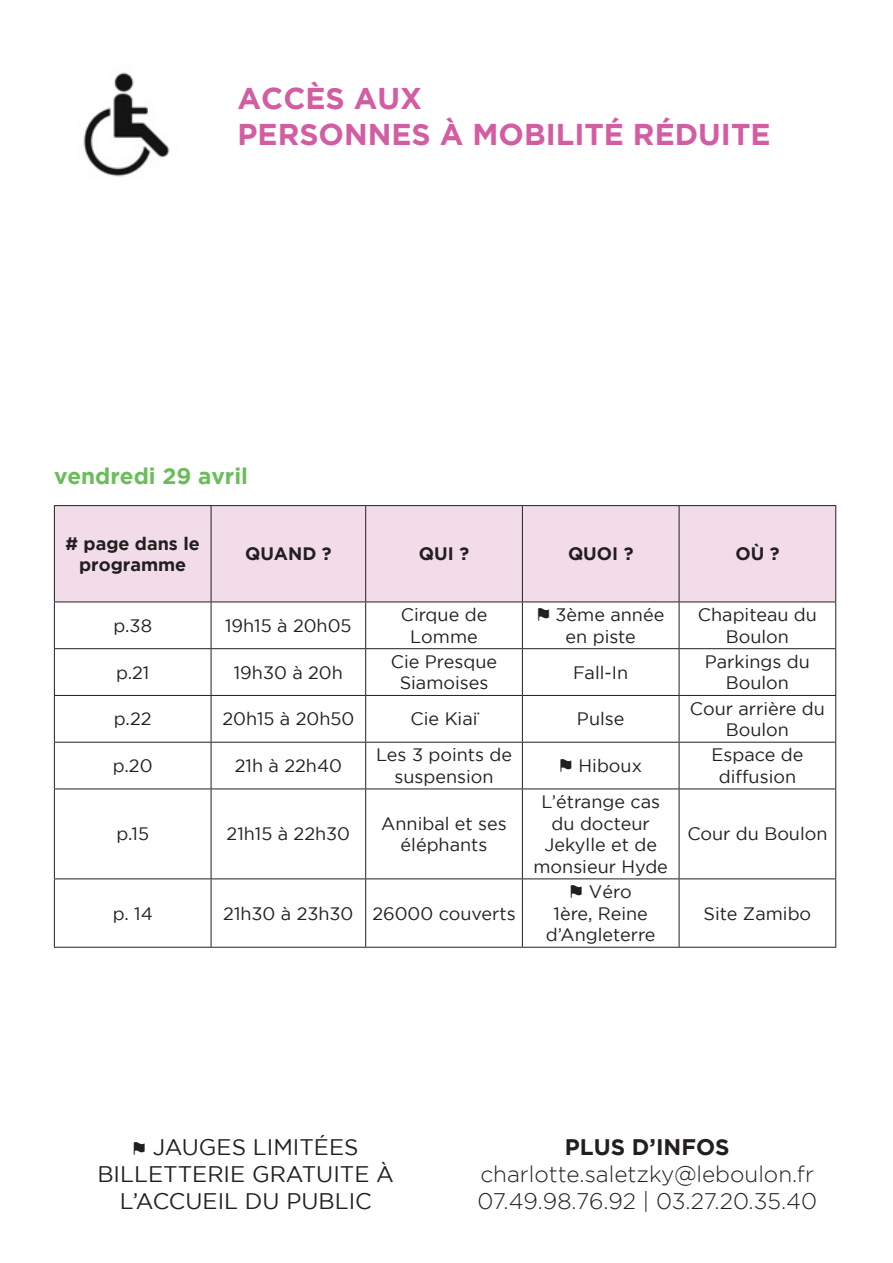
<style>
.page{position:relative;width:893px;height:1263px;background:#fff}
.page>*{position:absolute;margin:0;border:0;box-sizing:border-box;transform-origin:0 0}
.t1{font:700 30px/36px "Gotham";color:#d35da3}
.t2{font:300 22.5px/27px "Gotham";color:#231f20}
.t3{font:22.5px/27px "Gotham";color:#231f20;text-align:center}
.t4{font:700 22.5px "Gotham";color:#6abe59}
.t5{font:700 22.5px "Gotham";color:#231f20}
.t6{font:18px/21.6px "Gotham";color:#231f20;text-align:center}
.t7{font:700 18px/21.6px "Gotham";color:#231f20;text-align:center}
</style>
<div class="page">
<img style="left:83px;top:72px;width:87px;height:105px">
<div style="left:55px;top:506px;width:780px;height:96px;background:#f3dcea"></div>
<hr style="left:54px;top:505px;width:157px;height:1px;background:#231f20">
<hr style="left:54px;top:506px;width:1px;height:96px;background:#231f20">
<hr style="left:211px;top:505px;width:155px;height:1px;background:#231f20">
<hr style="left:211px;top:506px;width:1px;height:96px;background:#231f20">
<hr style="left:366px;top:505px;width:156px;height:1px;background:#231f20">
<hr style="left:365px;top:506px;width:1px;height:96px;background:#231f20">
<hr style="left:522px;top:505px;width:157px;height:1px;background:#231f20">
<hr style="left:522px;top:506px;width:1px;height:96px;background:#231f20">
<hr style="left:679px;top:505px;width:157px;height:1px;background:#231f20">
<hr style="left:679px;top:506px;width:1px;height:96px;background:#231f20">
<hr style="left:835px;top:506px;width:1px;height:96px;background:#231f20">
<hr style="left:54px;top:602px;width:157px;height:1px;background:#231f20">
<hr style="left:54px;top:602px;width:1px;height:46px;background:#231f20">
<hr style="left:211px;top:602px;width:155px;height:1px;background:#231f20">
<hr style="left:211px;top:602px;width:1px;height:46px;background:#231f20">
<hr style="left:366px;top:602px;width:156px;height:1px;background:#231f20">
<hr style="left:365px;top:602px;width:1px;height:46px;background:#231f20">
<hr style="left:522px;top:602px;width:157px;height:1px;background:#231f20">
<hr style="left:522px;top:602px;width:1px;height:46px;background:#231f20">
<hr style="left:679px;top:602px;width:157px;height:1px;background:#231f20">
<hr style="left:679px;top:602px;width:1px;height:46px;background:#231f20">
<hr style="left:835px;top:602px;width:1px;height:46px;background:#231f20">
<hr style="left:54px;top:648px;width:157px;height:1px;background:#231f20">
<hr style="left:54px;top:649px;width:1px;height:46px;background:#231f20">
<hr style="left:211px;top:648px;width:155px;height:1px;background:#231f20">
<hr style="left:211px;top:649px;width:1px;height:46px;background:#231f20">
<hr style="left:366px;top:648px;width:156px;height:1px;background:#231f20">
<hr style="left:365px;top:649px;width:1px;height:46px;background:#231f20">
<hr style="left:522px;top:648px;width:157px;height:1px;background:#231f20">
<hr style="left:522px;top:649px;width:1px;height:46px;background:#231f20">
<hr style="left:679px;top:648px;width:157px;height:1px;background:#231f20">
<hr style="left:679px;top:649px;width:1px;height:46px;background:#231f20">
<hr style="left:835px;top:649px;width:1px;height:46px;background:#231f20">
<hr style="left:54px;top:695px;width:157px;height:1px;background:#231f20">
<hr style="left:54px;top:696px;width:1px;height:46px;background:#231f20">
<hr style="left:211px;top:695px;width:155px;height:1px;background:#231f20">
<hr style="left:211px;top:696px;width:1px;height:46px;background:#231f20">
<hr style="left:366px;top:695px;width:156px;height:1px;background:#231f20">
<hr style="left:365px;top:696px;width:1px;height:46px;background:#231f20">
<hr style="left:522px;top:695px;width:157px;height:1px;background:#231f20">
<hr style="left:522px;top:696px;width:1px;height:46px;background:#231f20">
<hr style="left:679px;top:695px;width:157px;height:1px;background:#231f20">
<hr style="left:679px;top:696px;width:1px;height:46px;background:#231f20">
<hr style="left:835px;top:696px;width:1px;height:46px;background:#231f20">
<hr style="left:54px;top:742px;width:157px;height:1px;background:#231f20">
<hr style="left:54px;top:742px;width:1px;height:46px;background:#231f20">
<hr style="left:211px;top:742px;width:155px;height:1px;background:#231f20">
<hr style="left:211px;top:742px;width:1px;height:46px;background:#231f20">
<hr style="left:366px;top:742px;width:156px;height:1px;background:#231f20">
<hr style="left:365px;top:742px;width:1px;height:46px;background:#231f20">
<hr style="left:522px;top:742px;width:157px;height:1px;background:#231f20">
<hr style="left:522px;top:742px;width:1px;height:46px;background:#231f20">
<hr style="left:679px;top:742px;width:157px;height:1px;background:#231f20">
<hr style="left:679px;top:742px;width:1px;height:46px;background:#231f20">
<hr style="left:835px;top:742px;width:1px;height:46px;background:#231f20">
<hr style="left:54px;top:788px;width:157px;height:1px;background:#231f20">
<hr style="left:54px;top:789px;width:1px;height:89px;background:#231f20">
<hr style="left:211px;top:788px;width:155px;height:1px;background:#231f20">
<hr style="left:211px;top:789px;width:1px;height:89px;background:#231f20">
<hr style="left:366px;top:788px;width:156px;height:1px;background:#231f20">
<hr style="left:365px;top:789px;width:1px;height:89px;background:#231f20">
<hr style="left:522px;top:788px;width:157px;height:1px;background:#231f20">
<hr style="left:522px;top:789px;width:1px;height:89px;background:#231f20">
<hr style="left:679px;top:788px;width:157px;height:1px;background:#231f20">
<hr style="left:679px;top:789px;width:1px;height:89px;background:#231f20">
<hr style="left:835px;top:789px;width:1px;height:89px;background:#231f20">
<hr style="left:54px;top:878px;width:157px;height:1px;background:#231f20">
<hr style="left:54px;top:879px;width:1px;height:68px;background:#231f20">
<hr style="left:211px;top:878px;width:155px;height:1px;background:#231f20">
<hr style="left:211px;top:879px;width:1px;height:68px;background:#231f20">
<hr style="left:366px;top:878px;width:156px;height:1px;background:#231f20">
<hr style="left:365px;top:879px;width:1px;height:68px;background:#231f20">
<hr style="left:522px;top:878px;width:157px;height:1px;background:#231f20">
<hr style="left:522px;top:879px;width:1px;height:68px;background:#231f20">
<hr style="left:679px;top:878px;width:157px;height:1px;background:#231f20">
<hr style="left:679px;top:879px;width:1px;height:68px;background:#231f20">
<hr style="left:835px;top:879px;width:1px;height:68px;background:#231f20">
<hr style="left:54px;top:947px;width:157px;height:1px;background:#231f20">
<hr style="left:211px;top:947px;width:155px;height:1px;background:#231f20">
<hr style="left:366px;top:947px;width:156px;height:1px;background:#231f20">
<hr style="left:522px;top:947px;width:157px;height:1px;background:#231f20">
<hr style="left:679px;top:947px;width:157px;height:1px;background:#231f20">
<h1 class="t1" style="left:238px;top:79px;width:534px">ACCÈS AUX<br>PERSONNES À MOBILITÉ RÉDUITE</h1>
<p class="t4" style="left:54px;top:463px;width:195px">vendredi 29 avril</p>
<p class="t7" style="left:66px;top:532px;width:136px"># page dans le programme</p>
<p class="t7" style="left:245px;top:543px;width:88px">QUAND ?</p>
<p class="t7" style="left:419px;top:543px;width:52px">QUI ?</p>
<p class="t7" style="left:568px;top:543px;width:67px">QUOI ?</p>
<p class="t7" style="left:735px;top:543px;width:46px">OÙ ?</p>
<p class="t6" style="left:113px;top:614px;width:40px">p.38</p>
<p class="t6" style="left:225px;top:614px;width:128px">19h15 à 20h05</p>
<p class="t6" style="left:401px;top:604px;width:88px">Cirque de<br>Lomme</p>
<p class="t6" style="left:537px;top:604px;width:129px">⚑ 3ème année en piste</p>
<p class="t6" style="left:698px;top:604px;width:121px">Chapiteau du<br>Boulon</p>
<p class="t6" style="left:116px;top:661px;width:35px">p.21</p>
<p class="t6" style="left:234px;top:661px;width:111px">19h30 à 20h</p>
<p class="t6" style="left:391px;top:650px;width:108px">Cie Presque<br>Siamoises</p>
<p class="t6" style="left:573px;top:661px;width:56px">Fall-In</p>
<p class="t6" style="left:705px;top:650px;width:106px">Parkings du<br>Boulon</p>
<p class="t6" style="left:114px;top:708px;width:39px">p.22</p>
<p class="t6" style="left:222px;top:708px;width:134px">20h15 à 20h50</p>
<p class="t6" style="left:411px;top:708px;width:68px">Cie Kiaï</p>
<p class="t6" style="left:577px;top:708px;width:49px">Pulse</p>
<p class="t6" style="left:690px;top:697px;width:136px">Cour arrière du<br>Boulon</p>
<p class="t6" style="left:113px;top:755px;width:41px">p.20</p>
<p class="t6" style="left:235px;top:755px;width:109px">21h à 22h40</p>
<p class="t6" style="left:376px;top:744px;width:138px">Les 3 points de suspension</p>
<p class="t6" style="left:559px;top:755px;width:84px">⚑ Hiboux</p>
<p class="t6" style="left:711px;top:744px;width:94px">Espace de diffusion</p>
<p class="t6" style="left:116px;top:823px;width:34px">p.15</p>
<p class="t6" style="left:227px;top:823px;width:125px">21h15 à 22h30</p>
<p class="t6" style="left:381px;top:812px;width:127px">Annibal et ses éléphants</p>
<p class="t6" style="left:113px;top:902px;width:42px">p. 14</p>
<p class="t6" style="left:223px;top:902px;width:132px">21h30 à 23h30</p>
<p class="t6" style="left:372px;top:902px;width:145px">26000 couverts</p>
<p class="t6" style="left:533px;top:791px;width:136px">L’étrange cas du docteur<br>Jekylle et de monsieur Hyde</p>
<p class="t6" style="left:546px;top:880px;width:111px">⚑ Véro<br>1ère, Reine d’Angleterre</p>
<p class="t6" style="left:687px;top:823px;width:142px">Cour du Boulon</p>
<p class="t6" style="left:704px;top:902px;width:109px">Site Zamibo</p>
<p class="t3" style="left:97px;top:1133px;width:298px">⚑ JAUGES LIMITÉES<br>BILLETTERIE GRATUITE À<br>L’ACCUEIL DU PUBLIC</p>
<p class="t5" style="left:565px;top:1134px;width:166px">PLUS D’INFOS</p>
<p class="t2" style="left:477px;top:1160px;width:341px">charlotte.saletzky@leboulon.fr<br>07.49.98.76.92 | 03.27.20.35.40</p>
</div>
